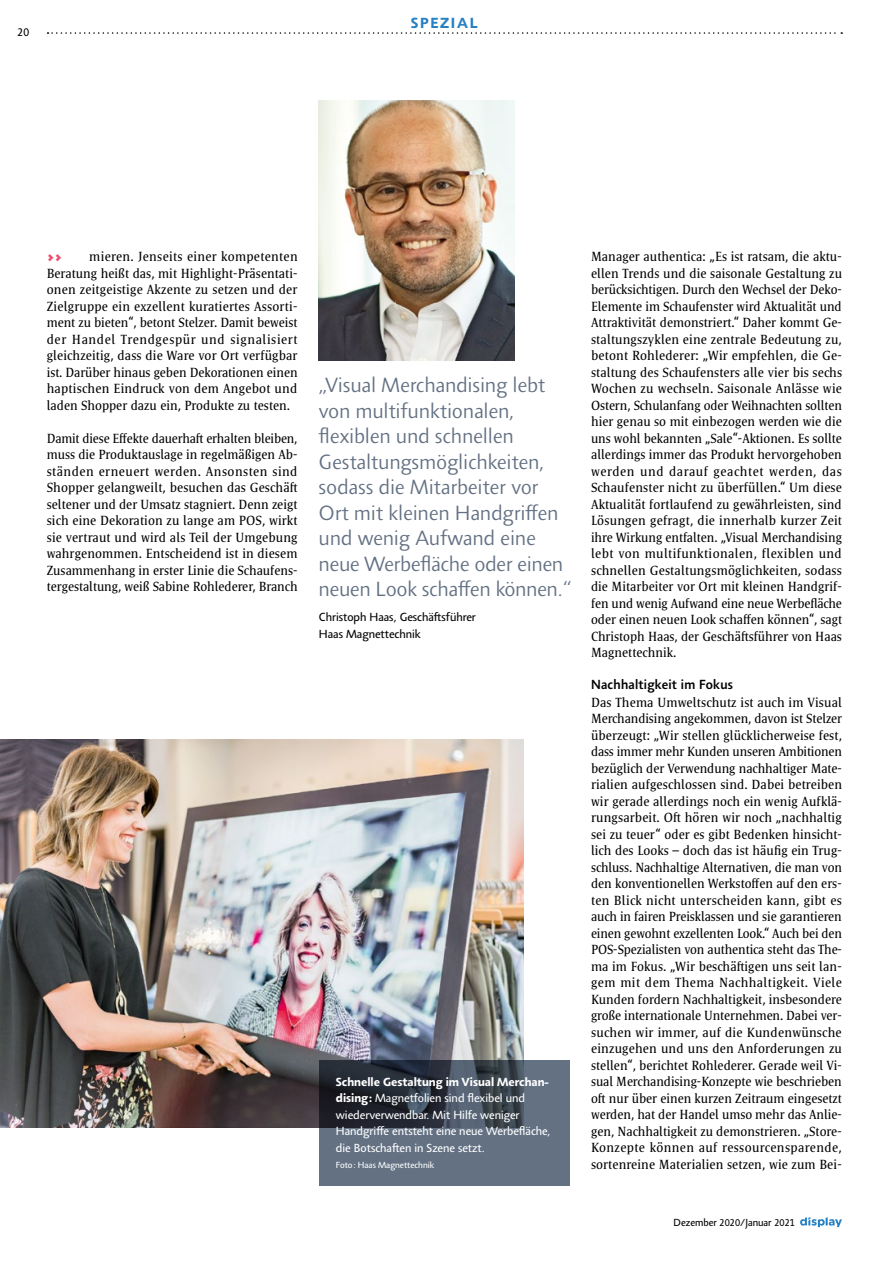
<style>
.page{position:relative;width:893px;height:1263px;background:#fff}
.page>*{position:absolute;margin:0;border:0;box-sizing:border-box;transform-origin:0 0}
.t1{font:300 21px/25.5px "Agilita LT Pro";color:#637183}
.t2{font:700 15px "Agilita LT Pro";color:#2581c4}
.t3{font:13.5px/16.5px "Satero Serif LT Pro";color:#000;text-align:justify}
.t4{font:13.5px/16.5px "Satero Serif LT Pro";color:#000;text-align:justify;scale:.96 1}
.t5{font:500 13.5px "Agilita LT Pro";letter-spacing:.02em;color:#000}
.t6{font:900 13.5px "Agilita LT Pro";color:#ea516d}
.t7{font:12px/16.5px "Agilita LT Pro";color:#fff}
.t8{font:12px/16.5px "Agilita LT Pro";color:#000}
.t9{font:11.85px "Agilita LT Pro";color:#000}
.t10{font:10.5px "Agilita LT Pro";color:#000}
.t11{font:9px "Agilita LT Pro";color:#fff}
.s1{font-weight:700}
</style>
<div class="page">
<img style="left:319px;top:101px;width:195px;height:259px">
<img style="left:0;top:740px;width:523px;height:388px">
<svg style="left:319px;top:1060px;width:251px;height:125px;fill:#637183"></svg>
<svg style="left:800px;top:1217px;width:42px;height:10px"></svg>
<svg style="left:48px;top:32px;width:794px;height:2px"></svg>
<p class="t9" style="left:18px;top:23px;width:13px">20</p>
<p class="t2" style="left:411px;top:12px;width:20px">Spezia</p>
<p class="t2" style="left:470px;top:12px;width:9px">l</p>
<p class="t3" style="left:47px;top:248px;width:252px;text-indent:43px">mieren. Jenseits einer kompetenten Beratung heißt das, mit Highlight-Präsentati&shy;onen zeitgeistige Akzente zu setzen und der Zielgruppe ein exzellent kuratiertes Assorti&shy;ment zu bieten“, betont Stelzer. Damit beweist der Handel Trendgespür und signalisiert gleichzeitig, dass die Ware vor Ort verfügbar ist. Darüber hinaus geben Dekorationen einen haptischen Eindruck von dem Angebot und laden Shopper dazu ein, Produkte zu testen.</p>
<p class="t4" style="left:47px;top:430px;width:263px">Damit diese Effekte dauerhaft erhalten bleiben, muss die Produktauslage in regelmäßigen Ab&shy;ständen erneuert werden. Ansonsten sind Shopper gelangweilt, besuchen das Geschäft seltener und der Umsatz stagniert. Denn zeigt sich eine Dekoration zu lange am POS, wirkt sie vertraut und wird als Teil der Umgebung wahrgenommen. Entscheidend ist in diesem Zusammenhang in erster Linie die Schaufens&shy;tergestaltung, weiß Sabine Rohlederer, Branch</p>
<p class="t6" style="left:47px;top:246px;width:17px">&gt;&gt;</p>
<p class="t1" style="left:319px;top:372px;width:254px">„Visual Merchandising lebt von multifunktionalen, flexiblen und schnellen<br>Gestaltungsmöglichkeiten, sodass die Mitarbeiter vor<br>Ort mit kleinen Handgriffen und wenig Aufwand eine neue Werbefläche oder einen neuen Look schaffen können.“</p>
<p class="t8" style="left:319px;top:609px;width:159px">Christoph Haas, Geschäftsführer<br>Haas Magnettechnik</p>
<p class="t7" style="left:336px;top:1073px;width:216px"><span class="s1">Schnelle Gestaltung im Visual Merchan&shy;dising:</span> Magnetfolien sind flexibel und wiederverwendbar. Mit Hilfe weniger Handgriffe entsteht eine neue Werbefläche, die Botschaften in Szene setzt.</p>
<p class="t11" style="left:336px;top:1159px;width:100px">Foto: Haas Magnettechnik</p>
<p class="t3" style="left:591px;top:248px;width:253px">Manager authentica: „Es ist ratsam, die aktu&shy;ellen Trends und die saisonale Gestaltung zu berücksichtigen. Durch den Wechsel der Deko-Elemente im Schaufenster wird Aktualität und Attraktivität demonstriert.“ Daher kommt Ge&shy;staltungszyklen eine zentrale Bedeutung zu, betont Rohlederer: „Wir empfehlen, die Ge&shy;staltung des Schaufensters alle vier bis sechs Wochen zu wechseln. Saisonale Anlässe wie Ostern, Schulanfang oder Weihnachten sollten hier genau so mit einbezogen werden wie die uns wohl bekannten „Sale“-Aktionen. Es sollte allerdings immer das Produkt hervorgehoben werden und darauf geachtet werden, das Schaufenster nicht zu überfüllen.“ Um diese Aktualität fortlaufend zu gewährleisten, sind Lösungen gefragt, die innerhalb kurzer Zeit ihre Wirkung entfalten. „Visual Merchandising lebt von multifunktionalen, flexiblen und schnellen Gestaltungsmöglichkeiten, sodass die Mitarbeiter vor Ort mit kleinen Handgrif&shy;fen und wenig Aufwand eine neue Werbefläche oder einen neuen Look schaffen können“, sagt Christoph Haas, der Geschäftsführer von Haas Magnettechnik.</p>
<p class="t5" style="left:591px;top:675px;width:144px">Nachhaltigkeit im Fokus</p>
<p class="t3" style="left:591px;top:694px;width:253px">Das Thema Umweltschutz ist auch im Visual Merchandising angekommen, davon ist Stelzer überzeugt: „Wir stellen glücklicherweise fest, dass immer mehr Kunden unseren Ambitionen bezüglich der Verwendung nachhaltiger Mate&shy;rialien aufgeschlossen sind. Dabei betreiben wir gerade allerdings noch ein wenig Aufklä&shy;rungsarbeit. Oft hören wir noch „nachhaltig sei zu teuer“ oder es gibt Bedenken hinsicht&shy;lich des Looks – doch das ist häufig ein Trug&shy;schluss. Nachhaltige Alternativen, die man von den konventionellen Werkstoffen auf den ers&shy;ten Blick nicht unterscheiden kann, gibt es auch in fairen Preisklassen und sie garantieren einen gewohnt exzellenten Look.“ Auch bei den POS-Spezialisten von authentica steht das The&shy;ma im Fokus. „Wir beschäftigen uns seit lan&shy;gem mit dem Thema Nachhaltigkeit. Viele Kunden fordern Nachhaltigkeit, insbesondere große internationale Unternehmen. Dabei ver&shy;suchen wir immer, auf die Kundenwünsche einzugehen und uns den Anforderungen zu stellen“, berichtet Rohlederer. Gerade weil Vi&shy;sual Merchandising-Konzepte wie beschrieben oft nur über einen kurzen Zeitraum eingesetzt werden, hat der Handel umso mehr das Anlie&shy;gen, Nachhaltigkeit zu demonstrieren. „Store-Konzepte können auf ressourcensparende, sortenreine Materialien setzen, wie zum Bei-</p>
<p class="t10" style="left:674px;top:1215px;width:123px">Dezember 2020/Januar 2021</p>
</div>
